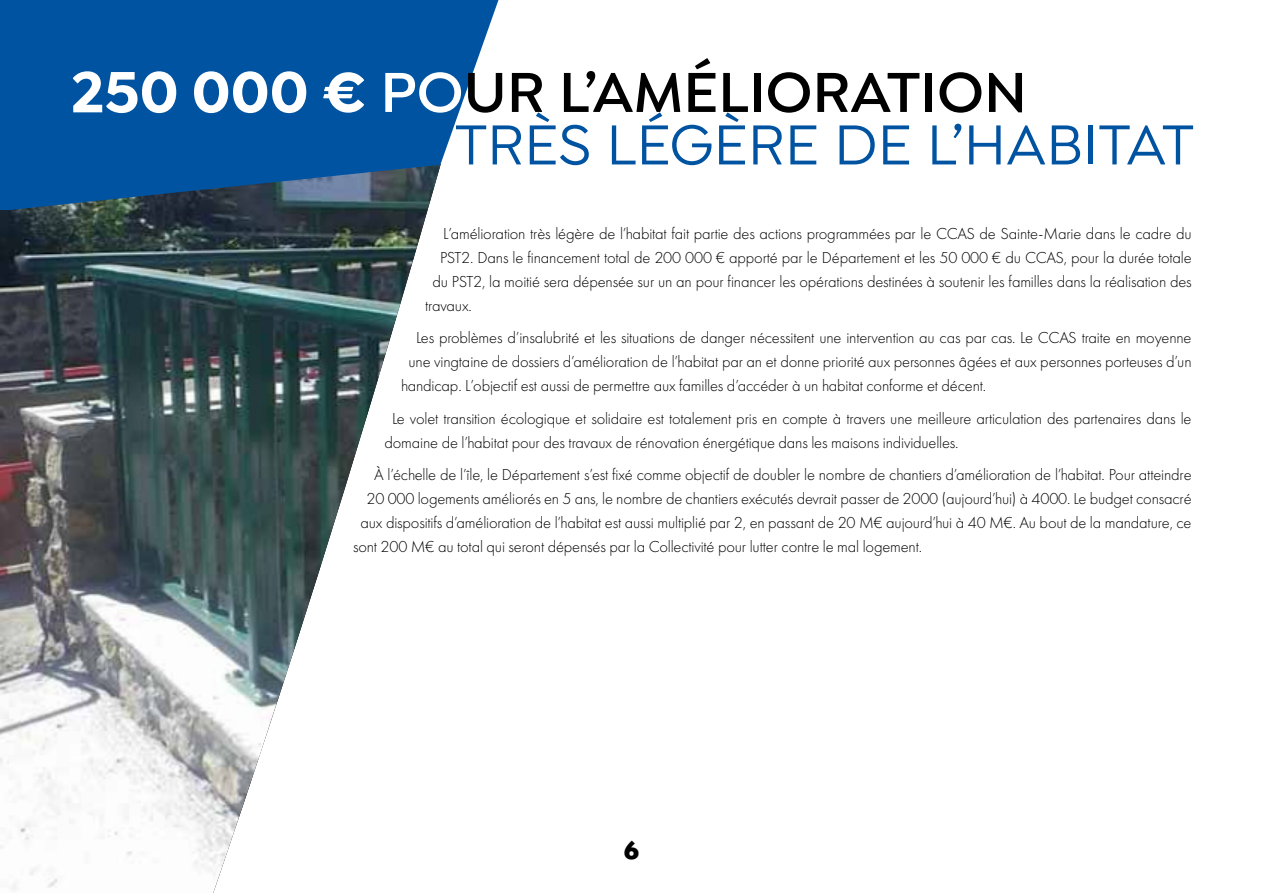
<style>
.page{position:relative;width:1263px;height:893px;background:#fff}
.page>*{position:absolute;margin:0;border:0;box-sizing:border-box;transform-origin:0 0}
.t1{font:500 60px/52.5px "Isidora Sans";color:#0053a1}
.t2{font:900 25.5px "Isidora Sans";color:#000}
.t3{font:300 16.5px/24px "Futura PT";letter-spacing:-.01em;color:#000}
.s1{font-weight:700;color:#fff}
.s2{font-weight:600;color:#fff}
.s3{font-weight:600;color:#000}
</style>
<div class="page">
<img style="left:0;top:209px;width:428px;height:684px">
<svg style="left:0;top:0;width:499px;height:209px;fill:#0053a1"></svg>
<h1 class="t1" style="left:455px;top:66px;width:740px;text-indent:-384px"><span class="s1">250 000 €</span> <span class="s2">PO</span><span class="s3">UR L’AMÉLIORATION<br></span>TRÈS LÉGÈRE DE L’HABITAT</h1>
<p class="t3" style="left:443px;top:221px;width:750px">L’amélioration très légère de l’habitat fait partie des actions programmées par le CCAS de Sainte-Marie dans le cadre du</p>
<p class="t3" style="left:440px;top:245px;width:753px">PST2. Dans le financement total de 200 000 € apporté par le Département et les 50 000 € du CCAS, pour la durée totale</p>
<p class="t3" style="left:432px;top:269px;width:761px">du PST2, la moitié sera dépensée sur un an pour financer les opérations destinées à soutenir les familles dans la réalisation des</p>
<p class="t3" style="left:425px;top:293px;width:48px">travaux.</p>
<p class="t3" style="left:416px;top:326px;width:777px">Les problèmes d’insalubrité et les situations de danger nécessitent une intervention au cas par cas. Le CCAS traite en moyenne</p>
<p class="t3" style="left:408px;top:350px;width:785px">une vingtaine de dossiers d’amélioration de l’habitat par an et donne priorité aux personnes âgées et aux personnes porteuses d’un</p>
<p class="t3" style="left:401px;top:374px;width:587px">handicap. L’objectif est aussi de permettre aux familles d’accéder à un habitat conforme et décent.</p>
<p class="t3" style="left:384px;top:406px;width:808px;text-indent:8px">Le volet transition écologique et solidaire est totalement pris en compte à travers une meilleure articulation des partenaires dans le domaine de l’habitat pour des travaux de rénovation énergétique dans les maisons individuelles.</p>
<p class="t3" style="left:374px;top:463px;width:819px">À l’échelle de l’île, le Département s’est fixé comme objectif de doubler le nombre de chantiers d’amélioration de l’habitat. Pour atteindre</p>
<p class="t3" style="left:366px;top:487px;width:827px">20 000 logements améliorés en 5 ans, le nombre de chantiers exécutés devrait passer de 2000 (aujourd’hui) à 4000. Le budget consacré</p>
<p class="t3" style="left:360px;top:511px;width:832px">aux dispositifs d’amélioration de l’habitat est aussi multiplié par 2, en passant de 20 M€ aujourd’hui à 40 M€. Au bout de la mandature, ce</p>
<p class="t3" style="left:353px;top:535px;width:571px">sont 200 M€ au total qui seront dépensés par la Collectivité pour lutter contre le mal logement.</p>
<h2 class="t2" style="left:624px;top:834px;width:17px">6</h2>
</div>
